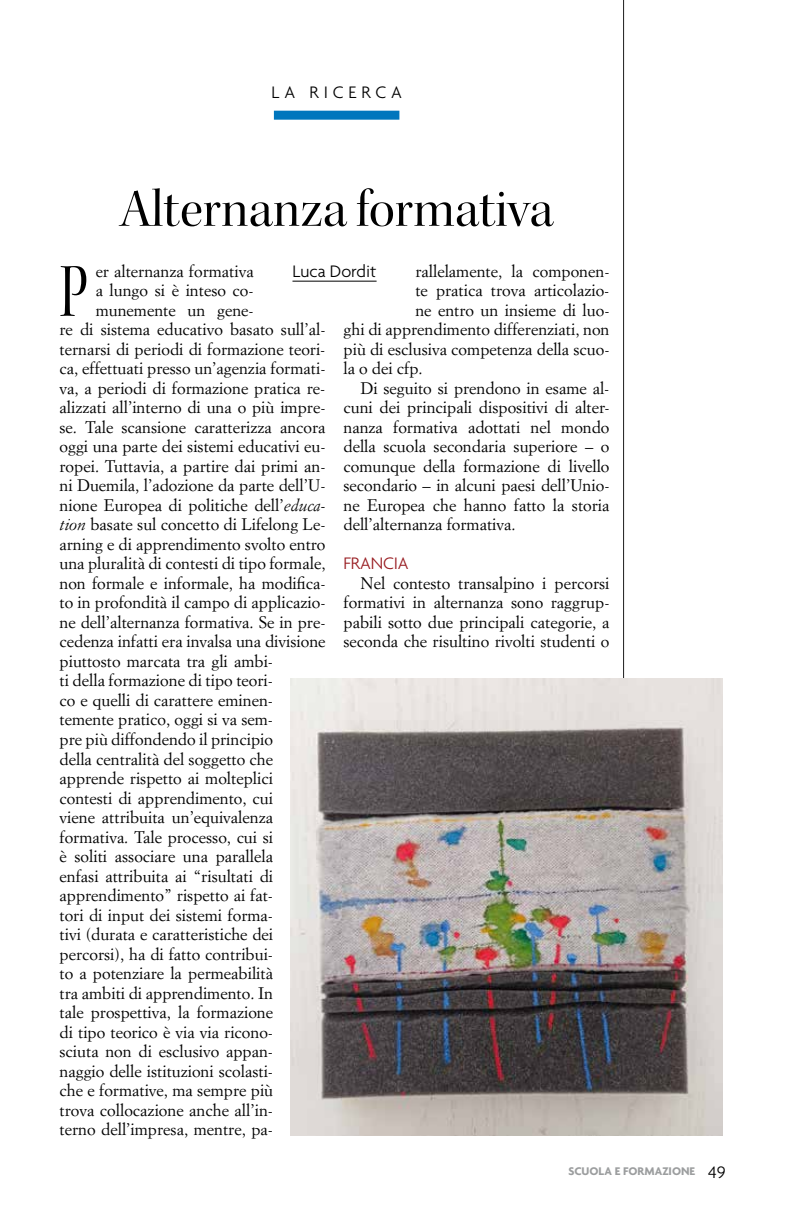
<style>
.page{position:relative;width:808px;height:1221px;background:#fff}
.page>*{position:absolute;margin:0;border:0;box-sizing:border-box;transform-origin:0 0}
.t1{font:77.1px "Kepler Std Disp";color:#000;scale:.7 1}
.t2{font:54px "Kepler Std Disp";color:#000}
.t3{font:300 18px "Agenda";color:#000}
.t4{font:300 18px "Agenda";letter-spacing:.27em;color:#000}
.t5{font:300 18px "Agenda";letter-spacing:-.01em;color:#981c21}
.t6{font:16.5px/19.5px "Simoncini Garamond";color:#000;text-align:justify}
.t7{font:700 12px "Agenda";color:#9c9e9f}
.s1{font-style:italic}
.s2{font-weight:300;font-size:18px;color:#000}
</style>
<div class="page">
<div style="left:274px;top:111px;width:125px;height:9px;background:#0076bd"></div>
<hr style="left:292px;top:281px;width:85px;height:1px;background:#000">
<hr style="left:623px;top:0;width:1px;height:1135px;background:#000">
<img style="left:290px;top:678px;width:433px;height:457px">
<p class="t4" style="left:271px;top:82px;width:132px">LA RICERCA</p>
<h2 class="t2" style="left:120px;top:178px;width:435px">Alternanza formativa</h2>
<p class="t3" style="left:292px;top:260px;width:86px">Luca Dordit</p>
<h1 class="t1" style="left:60px;top:248px;width:42px">P</h1>
<p class="t6" style="left:96px;top:261px;width:160px">er alternanza formativa</p>
<p class="t6" style="left:415px;top:261px;width:196px">rallelamente, la componen-</p>
<p class="t6" style="left:415px;top:280px;width:196px">te pratica trova articolazio-</p>
<p class="t6" style="left:415px;top:300px;width:196px">ne entro un insieme di luo-</p>
<p class="t6" style="left:343px;top:319px;width:267px">ghi di apprendimento differenziati, non</p>
<p class="t6" style="left:343px;top:339px;width:267px">più di esclusiva competenza della scuo-</p>
<p class="t6" style="left:343px;top:358px;width:81px">la o dei cfp.</p>
<p class="t6" style="left:360px;top:378px;width:250px">Di seguito si prendono in esame al-</p>
<p class="t6" style="left:343px;top:397px;width:267px">cuni dei principali dispositivi di alter-</p>
<p class="t6" style="left:343px;top:417px;width:267px">nanza formativa adottati nel mondo</p>
<p class="t6" style="left:343px;top:436px;width:267px">della scuola secondaria superiore – o</p>
<p class="t6" style="left:343px;top:456px;width:267px">comunque della formazione di livello</p>
<p class="t6" style="left:343px;top:475px;width:267px">secondario – in alcuni paesi dell’Unio-</p>
<p class="t6" style="left:343px;top:495px;width:267px">ne Europea che hanno fatto la storia</p>
<p class="t6" style="left:343px;top:514px;width:174px">dell’alternanza formativa.</p>
<p class="t5" style="left:343px;top:553px;width:67px">FRANCIA</p>
<p class="t6" style="left:343px;top:573px;width:267px;text-indent:17px">Nel contesto transalpino i percorsi formativi in alternanza sono raggrup&shy;pabili sotto due principali categorie, a seconda che risultino rivolti studenti o</p>
<p class="t6" style="left:96px;top:280px;width:160px">a lungo si è inteso co-</p>
<p class="t6" style="left:96px;top:300px;width:160px">munemente un gene-</p>
<p class="t6" style="left:60px;top:319px;width:267px">re di sistema educativo basato sull’al-</p>
<p class="t6" style="left:60px;top:339px;width:267px">ternarsi di periodi di formazione teori-</p>
<p class="t6" style="left:60px;top:358px;width:267px">ca, effettuati presso un’agenzia formati-</p>
<p class="t6" style="left:60px;top:378px;width:267px">va, a periodi di formazione pratica re-</p>
<p class="t6" style="left:60px;top:397px;width:267px">alizzati all’interno di una o più impre-</p>
<p class="t6" style="left:60px;top:417px;width:267px">se. Tale scansione caratterizza ancora</p>
<p class="t6" style="left:60px;top:436px;width:267px">oggi una parte dei sistemi educativi eu-</p>
<p class="t6" style="left:60px;top:456px;width:267px">ropei. Tuttavia, a partire dai primi an-</p>
<p class="t6" style="left:60px;top:475px;width:267px">ni Duemila, l’adozione da parte dell’U-</p>
<p class="t6" style="left:60px;top:495px;width:267px">nione Europea di politiche dell’<span class="s1">educa-</span></p>
<p class="t6" style="left:60px;top:514px;width:267px"><span class="s1">tion</span> basate sul concetto di Lifelong Le-</p>
<p class="t6" style="left:60px;top:534px;width:267px">arning e di apprendimento svolto entro</p>
<p class="t6" style="left:60px;top:553px;width:267px">una pluralità di contesti di tipo formale,</p>
<p class="t6" style="left:60px;top:573px;width:267px">non formale e informale, ha modifica-</p>
<p class="t6" style="left:60px;top:592px;width:267px">to in profondità il campo di applicazio-</p>
<p class="t6" style="left:60px;top:612px;width:267px">ne dell’alternanza formativa. Se in pre-</p>
<p class="t6" style="left:60px;top:631px;width:267px">cedenza infatti era invalsa una divisione</p>
<p class="t6" style="left:60px;top:651px;width:215px">piuttosto marcata tra gli ambi-</p>
<p class="t6" style="left:60px;top:670px;width:215px">ti della formazione di tipo teori-</p>
<p class="t6" style="left:60px;top:690px;width:215px">co e quelli di carattere eminen-</p>
<p class="t6" style="left:60px;top:709px;width:215px">temente pratico, oggi si va sem-</p>
<p class="t6" style="left:60px;top:729px;width:215px">pre più diffondendo il principio</p>
<p class="t6" style="left:60px;top:748px;width:215px">della centralità del soggetto che</p>
<p class="t6" style="left:60px;top:768px;width:215px">apprende rispetto ai molteplici</p>
<p class="t6" style="left:60px;top:787px;width:215px">contesti di apprendimento, cui</p>
<p class="t6" style="left:60px;top:807px;width:215px">viene attribuita un’equivalenza</p>
<p class="t6" style="left:60px;top:826px;width:215px">formativa. Tale processo, cui si</p>
<p class="t6" style="left:60px;top:846px;width:215px">è soliti associare una parallela</p>
<p class="t6" style="left:60px;top:865px;width:215px">enfasi attribuita ai “risultati di</p>
<p class="t6" style="left:60px;top:885px;width:215px">apprendimento” rispetto ai fat-</p>
<p class="t6" style="left:60px;top:904px;width:215px">tori di input dei sistemi forma-</p>
<p class="t6" style="left:60px;top:924px;width:215px">tivi (durata e caratteristiche dei</p>
<p class="t6" style="left:60px;top:943px;width:215px">percorsi), ha di fatto contribui-</p>
<p class="t6" style="left:60px;top:963px;width:215px">to a potenziare la permeabilità</p>
<p class="t6" style="left:60px;top:982px;width:215px">tra ambiti di apprendimento. In</p>
<p class="t6" style="left:60px;top:1002px;width:215px">tale prospettiva, la formazione</p>
<p class="t6" style="left:60px;top:1021px;width:215px">di tipo teorico è via via ricono-</p>
<p class="t6" style="left:60px;top:1041px;width:215px">sciuta non di esclusivo appan-</p>
<p class="t6" style="left:60px;top:1060px;width:215px">naggio delle istituzioni scolasti-</p>
<p class="t6" style="left:60px;top:1080px;width:215px">che e formative, ma sempre più</p>
<p class="t6" style="left:60px;top:1099px;width:215px">trova collocazione anche all’in-</p>
<p class="t6" style="left:60px;top:1119px;width:215px">terno dell’impresa, mentre, pa-</p>
<p class="t7" style="left:568px;top:1163px;width:159px">SCUOLA E FORMAZIONE <span class="s2">49</span></p>
</div>
